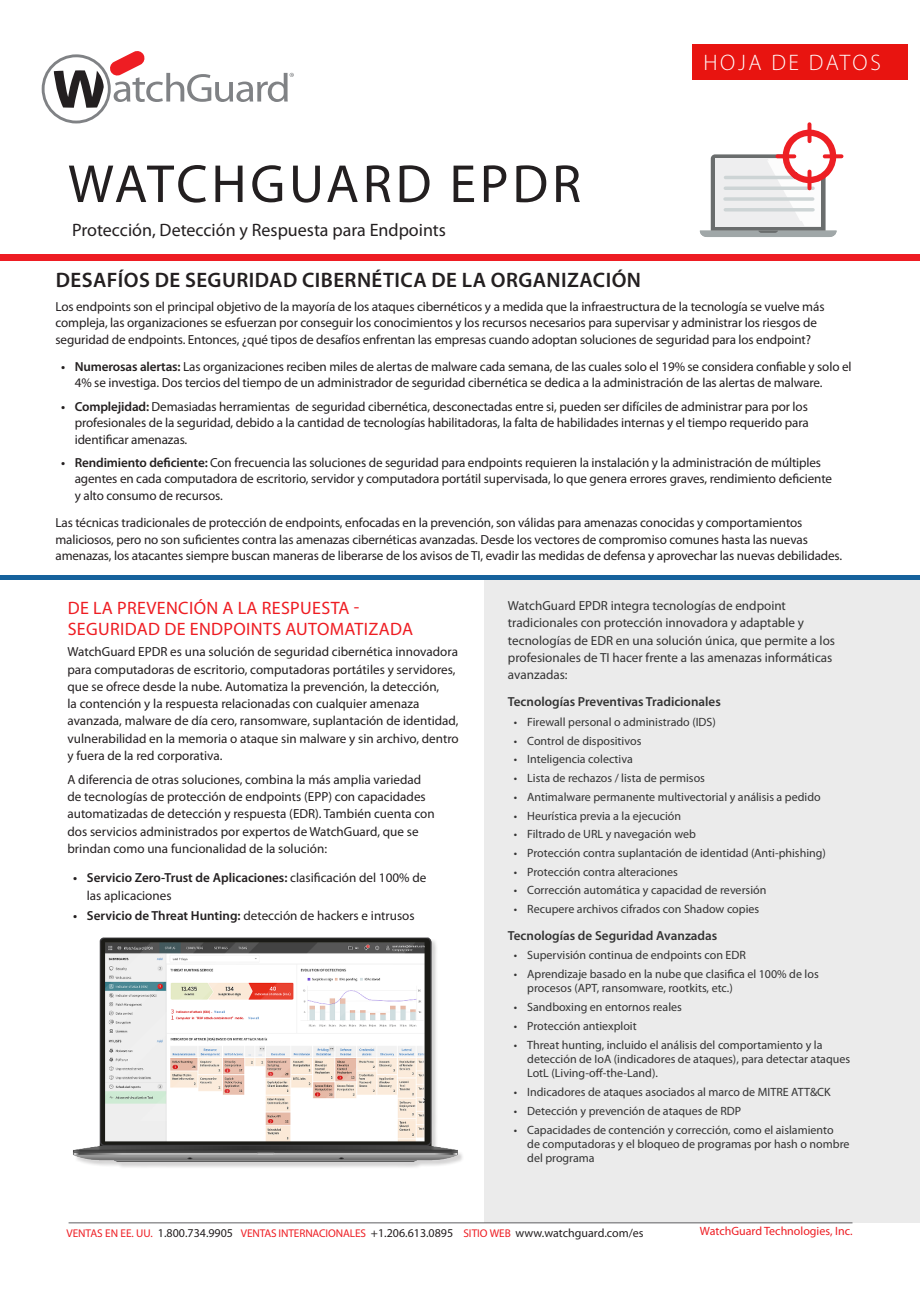
<style>
.page{position:relative;width:920px;height:1290px;background:#fff}
.page>*{position:absolute;margin:0;border:0;box-sizing:border-box;transform-origin:0 0}
.t1{font:54px "Myriad Pro";letter-spacing:.07em;color:#231f20}
.t2{font:300 22.5px "Myriad Pro";letter-spacing:.12em;color:#fff}
.t3{font:600 21px "Myriad Pro";letter-spacing:.02em;color:#231f20}
.t4{font:18px/21.6px "Myriad Pro";letter-spacing:.02em;color:#ee1d23}
.t5{font:18px "Myriad Pro";color:#231f20}
.t6{font:13.2px/17.2px "Myriad Pro";letter-spacing:-.01em;color:#231f20}
.t7{font:13.2px/17.2px "Myriad Pro";color:#333}
.t8{font:600 13.2px "Myriad Pro";color:#333}
.t9{font:12px/14.4px "Myriad Pro";color:#333}
.t10{font:12px "Myriad Pro";color:#231f20}
.t11{font:12px "Myriad Pro";color:#ee1d23}
.s1{font-weight:600}
.s2{font-size:11.25px;color:#ee1d23}
</style>
<div class="page">
<div style="left:0;top:254px;width:920px;height:6px;background:#ee1d23"></div>
<div style="left:484px;top:580px;width:436px;height:642px;background:#ebebeb"></div>
<hr style="left:0;top:576px;width:920px;height:4px;background:#15629c">
<hr style="left:69px;top:1222px;width:783px;height:1px;background:#5f5f62">
<svg style="left:700px;top:123px;width:143px;height:114px"></svg>
<svg style="left:807px;top:124px;width:4px;height:17px"></svg>
<svg style="left:807px;top:172px;width:4px;height:16px"></svg>
<svg style="left:825px;top:154px;width:16px;height:4px"></svg>
<svg style="left:777px;top:154px;width:17px;height:4px"></svg>
<img style="left:73px;top:937px;width:390px;height:231px">
<div style="left:693px;top:44px;width:215px;height:36px;background:#e81410"></div>
<svg style="left:42px;top:51px;width:252px;height:72px"></svg>
<h1 class="t1" style="left:68px;top:151px;width:515px">WATCHGUARD EPDR</h1>
<h3 class="t5" style="left:72px;top:219px;width:375px">Protección, Detección y Respuesta para Endpoints</h3>
<h2 class="t2" style="left:703px;top:48px;width:179px">HOJA DE DATOS</h2>
<h3 class="t3" style="left:56px;top:267px;width:587px">DESAFÍOS DE SEGURIDAD CIBERNÉTICA DE LA ORGANIZACIÓN</h3>
<p class="t6" style="left:56px;top:298px;width:770px;line-height:16.5px">Los endpoints son el principal objetivo de la mayoría de los ataques cibernéticos y a medida que la infraestructura de la tecnología se vuelve más compleja, las organizaciones se esfuerzan por conseguir los conocimientos y los recursos necesarios para supervisar y administrar los riesgos de seguridad de endpoints. Entonces, ¿qué tipos de desafíos enfrentan las empresas cuando adoptan soluciones de seguridad para los endpoint?</p>
<p class="t6" style="left:75px;top:358px;width:778px;line-height:16.5px;text-indent:-14px"><span class="s1">• Numerosas alertas:</span> Las organizaciones reciben miles de alertas de malware cada semana, de las cuales solo el 19% se considera confiable y solo el<br>4% se investiga. Dos tercios del tiempo de un administrador de seguridad cibernética se dedica a la administración de las alertas de malware.</p>
<p class="t6" style="left:75px;top:398px;width:735px;line-height:16.5px;text-align:justify;text-indent:-14px"><span class="s1">• Complejidad:</span> Demasiadas herramientas de seguridad cibernética, desconectadas entre si, pueden ser difíciles de administrar para por los profesionales de la seguridad, debido a la cantidad de tecnologías habilitadoras, la falta de habilidades internas y el tiempo requerido para identificar amenazas.</p>
<p class="t6" style="left:75px;top:454px;width:759px;line-height:16.5px;text-indent:-14px"><span class="s1">• Rendimiento deficiente:</span> Con frecuencia las soluciones de seguridad para endpoints requieren la instalación y la administración de múltiples agentes en cada computadora de escritorio, servidor y computadora portátil supervisada, lo que genera errores graves, rendimiento deficiente y alto consumo de recursos.</p>
<p class="t6" style="left:56px;top:514px;width:788px;line-height:16.5px">Las técnicas tradicionales de protección de endpoints, enfocadas en la prevención, son válidas para amenazas conocidas y comportamientos maliciosos, pero no son suficientes contra las amenazas cibernéticas avanzadas. Desde los vectores de compromiso comunes hasta las nuevas amenazas, los atacantes siempre buscan maneras de liberarse de los avisos de TI, evadir las medidas de defensa y aprovechar las nuevas debilidades.</p>
<h3 class="t4" style="left:68px;top:597px;width:347px">DE LA PREVENCIÓN A LA RESPUESTA -<br>SEGURIDAD DE ENDPOINTS AUTOMATIZADA</h3>
<p class="t6" style="left:68px;top:643px;width:393px">WatchGuard EPDR es una solución de seguridad cibernética innovadora para computadoras de escritorio, computadoras portátiles y servidores, que se ofrece desde la nube. Automatiza la prevención, la detección,<br>la contención y la respuesta relacionadas con cualquier amenaza avanzada, malware de día cero, ransomware, suplantación de identidad, vulnerabilidad en la memoria o ataque sin malware y sin archivo, dentro y fuera de la red corporativa.</p>
<p class="t6" style="left:68px;top:771px;width:369px">A diferencia de otras soluciones, combina la más amplia variedad de tecnologías de protección de endpoints (EPP) con capacidades automatizadas de detección y respuesta (EDR). También cuenta con dos servicios administrados por expertos de WatchGuard, que se brindan como una funcionalidad de la solución:</p>
<p class="t6" style="left:87px;top:868px;width:341px;line-height:18px;text-indent:-14px"><span class="s1">• Servicio Zero-Trust de Aplicaciones:</span> clasificación del 100% de las aplicaciones</p>
<p class="t6" style="left:73px;top:907px;width:343px"><span class="s1">• Servicio de Threat Hunting:</span> detección de hackers e intrusos</p>
<p class="t7" style="left:508px;top:597px;width:329px">WatchGuard EPDR integra tecnologías de endpoint tradicionales con protección innovadora y adaptable y tecnologías de EDR en una solución única, que permite a los profesionales de TI hacer frente a las amenazas informáticas avanzadas:</p>
<p class="t8" style="left:508px;top:693px;width:214px">Tecnologías Preventivas Tradicionales</p>
<p class="t9" style="left:514px;top:714px;width:204px">• Firewall personal o administrado (IDS)</p>
<p class="t9" style="left:514px;top:733px;width:129px">• Control de dispositivos</p>
<p class="t9" style="left:514px;top:752px;width:121px">• Inteligencia colectiva</p>
<p class="t9" style="left:514px;top:771px;width:193px">• Lista de rechazos / lista de permisos</p>
<p class="t9" style="left:514px;top:789px;width:308px">• Antimalware permanente multivectorial y análisis a pedido</p>
<p class="t9" style="left:514px;top:808px;width:169px">• Heurística previa a la ejecución</p>
<p class="t9" style="left:514px;top:827px;width:184px">• Filtrado de URL y navegación web</p>
<p class="t9" style="left:514px;top:845px;width:314px">• Protección contra suplantación de identidad (Anti-phishing)</p>
<p class="t9" style="left:514px;top:864px;width:166px">• Protección contra alteraciones</p>
<p class="t9" style="left:514px;top:883px;width:254px">• Corrección automática y capacidad de reversión</p>
<p class="t9" style="left:514px;top:902px;width:247px">• Recupere archivos cifrados con Shadow copies</p>
<p class="t8" style="left:508px;top:927px;width:211px">Tecnologías de Seguridad Avanzadas</p>
<p class="t9" style="left:514px;top:948px;width:234px">• Supervisión continua de endpoints con EDR</p>
<p class="t9" style="left:527px;top:967px;width:293px;text-indent:-14px">• Aprendizaje basado en la nube que clasifica el 100% de los procesos (APT, ransomware, rootkits, etc.)</p>
<p class="t9" style="left:514px;top:1000px;width:170px">• Sandboxing en entornos reales</p>
<p class="t9" style="left:514px;top:1018px;width:125px">• Protección antiexploit</p>
<p class="t9" style="left:527px;top:1037px;width:324px;text-indent:-14px">• Threat hunting, incluido el análisis del comportamiento y la detección de IoA (indicadores de ataques), para detectar ataques<br>LotL (Living-off-the-Land).</p>
<p class="t9" style="left:514px;top:1085px;width:319px">• Indicadores de ataques asociados al marco de MITRE ATT&amp;CK</p>
<p class="t9" style="left:514px;top:1103px;width:229px">• Detección y prevención de ataques de RDP</p>
<p class="t9" style="left:527px;top:1122px;width:324px;text-indent:-14px">• Capacidades de contención y corrección, como el aislamiento<br>de computadoras y el bloqueo de programas por hash o nombre del programa</p>
<p class="t10" style="left:66px;top:1225px;width:579px"><span class="s2">VENTAS EN EE. UU.</span> 1.800.734.9905 <span class="s2">VENTAS INTERNACIONALES</span> +1.206.613.0895 <span class="s2">SITIO WEB</span> www.watchguard.com/es</p>
<p class="t11" style="left:700px;top:1224px;width:154px">WatchGuard Technologies, Inc.</p>
</div>
